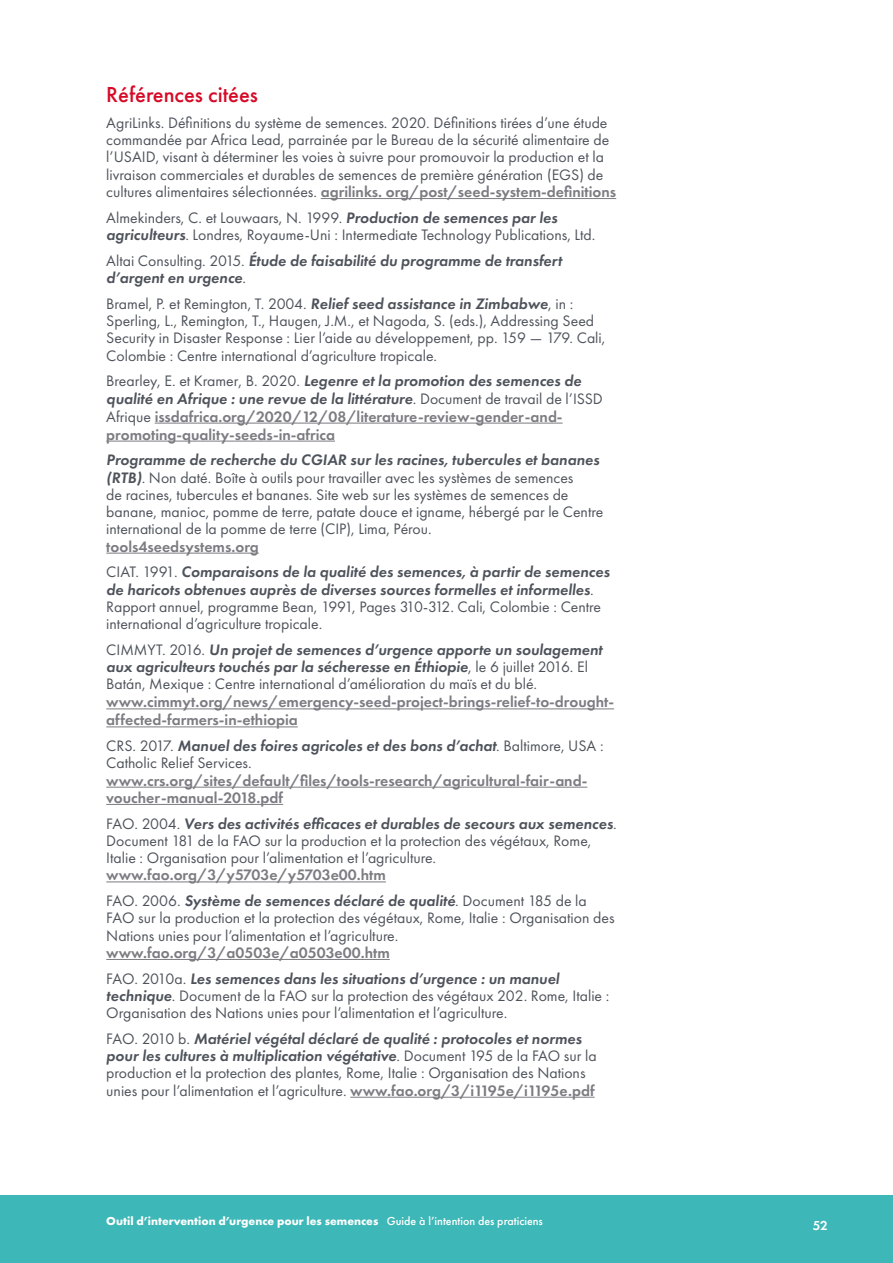
<style>
.page{position:relative;width:893px;height:1263px;background:#fff}
.page>*{position:absolute;margin:0;border:0;box-sizing:border-box;transform-origin:0 0}
.t1{font:500 22.5px "Futura PT";color:#d70926}
.text-body-10_5_11_5{font:15.75px/17.2px "Futura PT";color:#4e535b}
.text-body-10_5_11_5-2{font:600 15.75px/17.7px "Futura PT";color:#7b7b82}
.text-body-10_5_11_5-3{font:italic 600 15.75px/17.2px "Futura PT";color:#4e535b}
.t2{font:600 13.5px "Futura PT";color:#fff}
.t3{font:700 12px "Futura PT";color:#fff}
.s1{font-weight:600;color:#7b7b82}
.s2{font-weight:600;font-style:italic}
.s3{font-weight:400;font-style:normal}
.s4{font-weight:400;color:#4e535b}
.s5{font-style:italic;color:#4e535b}
.s6{font-weight:500}
</style>
<div class="page">
<div style="left:0;top:1195px;width:893px;height:68px;background:#3db7b7"></div>
<hr style="left:321px;top:198px;width:295px;height:1px;background:#7b7b82">
<hr style="left:155px;top:423px;width:408px;height:1px;background:#7b7b82">
<hr style="left:106px;top:441px;width:229px;height:1px;background:#7b7b82">
<hr style="left:106px;top:553px;width:153px;height:1px;background:#7b7b82">
<hr style="left:106px;top:708px;width:508px;height:1px;background:#7b7b82">
<hr style="left:106px;top:726px;width:192px;height:1px;background:#7b7b82">
<hr style="left:106px;top:787px;width:481px;height:1px;background:#7b7b82">
<hr style="left:106px;top:804px;width:177px;height:1px;background:#7b7b82">
<hr style="left:106px;top:881px;width:280px;height:1px;background:#7b7b82">
<hr style="left:106px;top:959px;width:284px;height:1px;background:#7b7b82">
<hr style="left:350px;top:1097px;width:245px;height:1px;background:#7b7b82">
<p class="t1" style="left:106px;top:81px;width:153px">Références citées</p>
<p class="text-body-10_5_11_5" style="left:106px;top:114px;width:511px">AgriLinks. Définitions du système de semences. 2020. Définitions tirées d’une étude commandée par Africa Lead, parrainée par le Bureau de la sécurité alimentaire de l’USAID, visant à déterminer les voies à suivre pour promouvoir la production et la livraison commerciales et durables de semences de première génération (EGS) de cultures alimentaires sélectionnées. <span class="s1">agrilinks. org/post/seed-system-definitions</span></p>
<p class="text-body-10_5_11_5" style="left:106px;top:209px;width:491px">Almekinders, C. et Louwaars, N. 1999. <span class="s2">Production de semences par les agriculteurs</span>. Londres, Royaume-Uni : Intermediate Technology Publications, Ltd.</p>
<p class="text-body-10_5_11_5-3" style="left:106px;top:252px;width:457px"><span class="s3">Altai Consulting. 2015.</span> Étude de faisabilité du programme de transfert d’argent en urgence<span class="s3">.</span></p>
<p class="text-body-10_5_11_5" style="left:106px;top:295px;width:501px">Bramel, P. et Remington, T. 2004. <span class="s2">Relief seed assistance in Zimbabwe</span>, in :<br>Sperling, L., Remington, T., Haugen, J.M., et Nagoda, S. (eds.), Addressing Seed Security in Disaster Response : Lier l’aide au développement, pp. 159 — 179. Cali, Colombie : Centre international d’agriculture tropicale.</p>
<p class="text-body-10_5_11_5-2" style="left:106px;top:372px;width:498px"><span class="s4">Brearley, E. et Kramer, B. 2020.</span> <span class="s5">Legenre et la promotion des semences de qualité en Afrique : une revue de la littérature</span><span class="s4">. Document de travail de l’ISSD Afrique</span> issdafrica.org/2020/12/08/literature-review-gender-and&shy;promoting-quality-seeds-in-africa</p>
<p class="text-body-10_5_11_5" style="left:106px;top:451px;width:498px"><span class="s2">Programme de recherche du CGIAR sur les racines, tubercules et bananes (RTB)</span>. Non daté. Boîte à outils pour travailler avec les systèmes de semences<br>de racines, tubercules et bananes. Site web sur les systèmes de semences de banane, manioc, pomme de terre, patate douce et igname, hébergé par le Centre international de la pomme de terre (CIP), Lima, Pérou.<br><span class="s1">tools4seedsystems.org</span></p>
<p class="text-body-10_5_11_5-3" style="left:106px;top:563px;width:505px"><span class="s3">CIAT. 1991.</span> Comparaisons de la qualité des semences, à partir de semences de haricots obtenues auprès de diverses sources formelles et informelles<span class="s3">.<br>Rapport annuel, programme Bean, 1991, Pages 310-312. Cali, Colombie : Centre international d’agriculture tropicale.</span></p>
<p class="text-body-10_5_11_5-2" style="left:106px;top:640px;width:509px"><span class="s4">CIMMYT. 2016.</span> <span class="s5">Un projet de semences d’urgence apporte un soulagement aux agriculteurs touchés par la sécheresse en Éthiopie</span><span class="s4">, le 6 juillet 2016. El Batán, Mexique : Centre international d’amélioration du maïs et du blé. </span>www.cimmyt.org/news/emergency-seed-project-brings-relief-to-drought&shy;affected-farmers-in-ethiopia</p>
<p class="text-body-10_5_11_5-2" style="left:106px;top:737px;width:499px;line-height:17.2px"><span class="s4">CRS. 2017.</span> <span class="s5">Manuel des foires agricoles et des bons d’achat</span><span class="s4">. Baltimore, USA :<br>Catholic Relief Services. </span>www.crs.org/sites/default/files/tools-research/agricultural-fair-and&shy;voucher-manual-2018.pdf</p>
<p class="text-body-10_5_11_5" style="left:106px;top:815px;width:512px">FAO. 2004. <span class="s2">Vers des activités efficaces et durables de secours aux semences</span>.<br>Document 181 de la FAO sur la production et la protection des végétaux, Rome, Italie : Organisation pour l’alimentation et l’agriculture. <span class="s1">www.fao.org/3/y5703e/y5703e00.htm</span></p>
<p class="text-body-10_5_11_5" style="left:106px;top:892px;width:510px">FAO. 2006. <span class="s2">Système de semences déclaré de qualité</span>. Document 185 de la FAO sur la production et la protection des végétaux, Rome, Italie : Organisation des Nations unies pour l’alimentation et l’agriculture. <span class="s1">www.fao.org/3/a0503e/a0503e00.htm</span></p>
<p class="text-body-10_5_11_5" style="left:106px;top:970px;width:505px">FAO. 2010a. <span class="s2">Les semences dans les situations d’urgence : un manuel technique</span>. Document de la FAO sur la protection des végétaux 202. Rome, Italie :<br>Organisation des Nations unies pour l’alimentation et l’agriculture.</p>
<p class="text-body-10_5_11_5" style="left:106px;top:1030px;width:492px">FAO. 2010 b. <span class="s2">Matériel végétal déclaré de qualité : protocoles et normes pour les cultures à multiplication végétative</span>. Document 195 de la FAO sur la production et la protection des plantes, Rome, Italie : Organisation des Nations unies pour l’alimentation et l’agriculture. <span class="s1">www.fao.org/3/i1195e/i1195e.pdf</span></p>
<p class="t3" style="left:106px;top:1213px;width:438px">Outil d’intervention d’urgence pour les semences <span class="s6">Guide à l’intention des praticiens</span></p>
<p class="t2" style="left:813px;top:1217px;width:17px">52</p>
</div>
